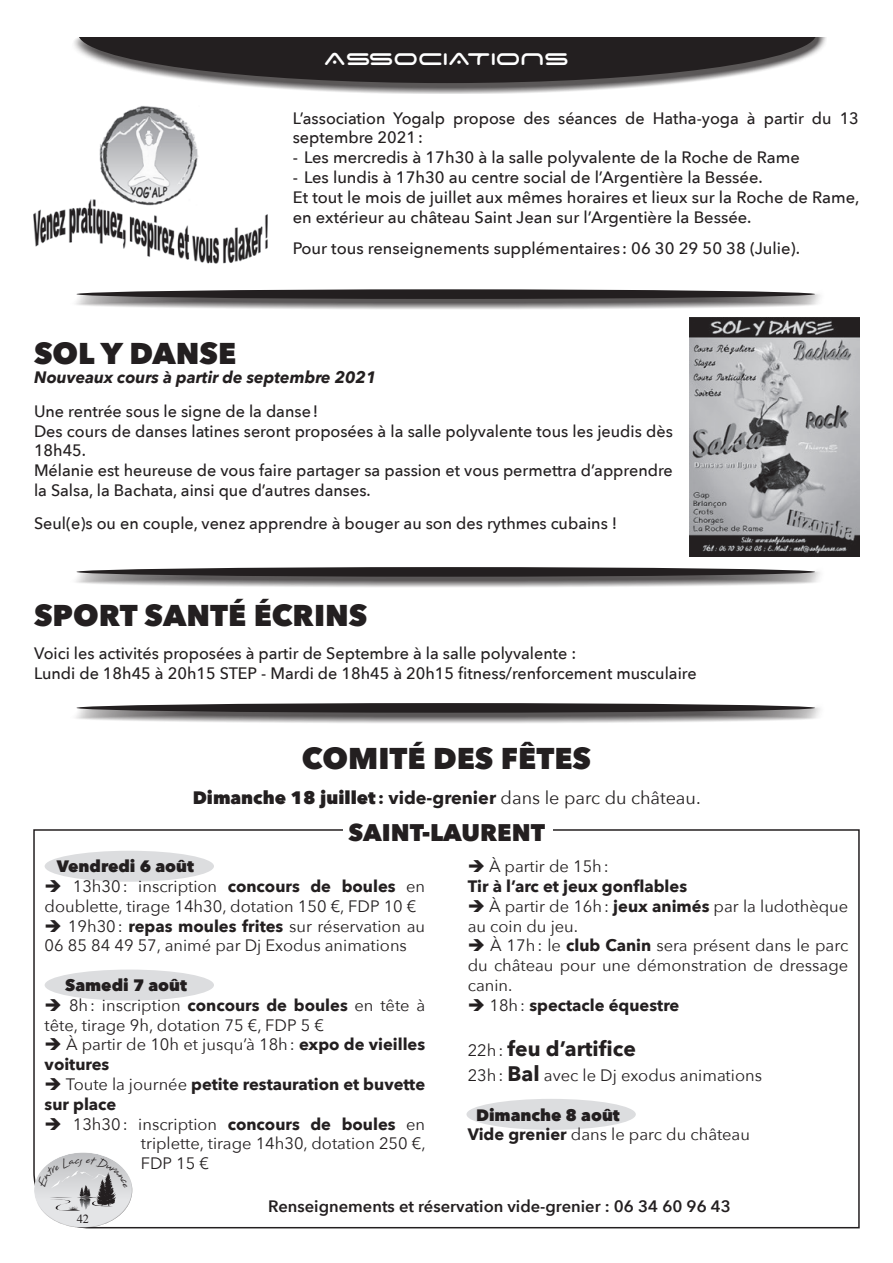
<style>
.page{position:relative;width:893px;height:1263px;background:#fff}
.page>*{position:absolute;margin:0;border:0;box-sizing:border-box;transform-origin:0 0}
.t1{font:800 30px "Avenir Next";color:#231f20}
.t2{font:27px "Space Age";color:#fff}
.t3{font:800 24px "Avenir Next";color:#231f20}
.t4{font:700 21px "Avenir Next";color:#231f20}
.t5{font:18px "Avenir Next";color:#231f20}
.t6{font:500 16.5px/19.8px "Avenir Next";color:#231f20}
.t7{font:16.5px/19.8px "Avenir Next";color:#231f20}
.t8{font:700 16.5px/19.8px "Avenir Next";color:#231f20}
.t9{font:600 16.5px "Avenir Next";color:#231f20}
.t10{font:800 16.5px "Avenir Next";color:#231f20}
.t11{font:italic 700 16.5px "Avenir Next";color:#231f20}
.t12{font:12.3px "Times New Roman";color:#231f20}
.s1{font-weight:800}
.s2{font-weight:700}
.s3{font-weight:400}
.s4{font-weight:400;font-size:16.5px}
.s5{font-weight:700;font-size:21px}
</style>
<div class="page">
<svg style="left:33px;top:829px;width:827px;height:400px"></svg>
<img style="left:690px;top:317px;width:169px;height:240px">
<div style="left:33px;top:1151px;width:99px;height:50px;background:#fff;opacity:.75"></div>
<div style="left:33px;top:1169px;width:99px;height:60px;background:#231f20;opacity:.75"></div>
<div style="left:68px;top:700px;width:757px;height:24px;background:#231f20;opacity:.75"></div>
<div style="left:77px;top:703px;width:738px;height:10px;background:#231f20;border-radius:50%"></div>
<div style="left:71px;top:22px;width:756px;height:72px;background:#231f20;opacity:.75"></div>
<svg style="left:78px;top:36px;width:738px;height:47px;background:#474445"></svg>
<div style="left:55px;top:0;width:804px;height:36px;background:#fff"></div>
<div style="left:68px;top:287px;width:757px;height:23px;background:#231f20;opacity:.75"></div>
<div style="left:77px;top:289px;width:738px;height:10px;background:#231f20;border-radius:50%"></div>
<img style="left:33px;top:106px;width:235px;height:158px">
<div style="left:343px;top:820px;width:210px;height:25px;background:#fff"></div>
<div style="left:66px;top:556px;width:757px;height:23px;background:#fff"></div>
<div style="left:68px;top:564px;width:757px;height:24px;background:#231f20;opacity:.75"></div>
<div style="left:77px;top:567px;width:738px;height:10px;background:#231f20;border-radius:50%"></div>
<svg style="left:34px;top:1152px;width:98px;height:76px"></svg>
<p class="t2" style="left:324px;top:47px;width:247px">ASSOCIATIONS</p>
<p class="t6" style="left:293px;top:107px;width:568px">L’association Yogalp propose des séances de Hatha-yoga à partir du 13 septembre 2021:</p>
<p class="t6" style="left:293px;top:147px;width:509px">- Les mercredis à 17h30 à la salle polyvalente de la Roche de Rame</p>
<p class="t6" style="left:293px;top:167px;width:472px">- Les lundis à 17h30 au centre social de l’Argentière la Bessée.</p>
<p class="t6" style="left:293px;top:187px;width:568px">Et tout le mois de juillet aux mêmes horaires et lieux sur la Roche de Rame, en extérieur au château Saint Jean sur l’Argentière la Bessée.</p>
<p class="t6" style="left:293px;top:238px;width:509px">Pour tous renseignements supplémentaires : 06 30 29 50 38 (Julie).</p>
<p class="t1" style="left:34px;top:334px;width:204px">SOL Y DANSE</p>
<p class="t11" style="left:34px;top:363px;width:344px">Nouveaux cours à partir de septembre 2021</p>
<p class="t6" style="left:34px;top:401px;width:286px">Une rentrée sous le signe de la danse!</p>
<p class="t6" style="left:34px;top:420px;width:640px">Des cours de danses latines seront proposées à la salle polyvalente tous les jeudis dès<br>18h45.</p>
<p class="t6" style="left:34px;top:460px;width:640px">Mélanie est heureuse de vous faire partager sa passion et vous permettra d’apprendre la Salsa, la Bachata, ainsi que d’autres danses.</p>
<p class="t6" style="left:34px;top:513px;width:585px">Seul(e)s ou en couple, venez apprendre à bouger au son des rythmes cubains !</p>
<p class="t1" style="left:34px;top:597px;width:335px">SPORT SANTÉ ÉCRINS</p>
<p class="t6" style="left:34px;top:643px;width:544px">Voici les activités proposées à partir de Septembre à la salle polyvalente :</p>
<p class="t6" style="left:34px;top:663px;width:664px">Lundi de 18h45 à 20h15 STEP - Mardi de 18h45 à 20h15 fitness/renforcement musculaire</p>
<p class="t1" style="left:302px;top:740px;width:291px">COMITÉ DES FÊTES</p>
<p class="t5" style="left:193px;top:782px;width:509px"><span class="s1">Dimanche 18 juillet</span> <span class="s2">: vide-grenier</span> dans le parc du château.</p>
<p class="t3" style="left:348px;top:818px;width:198px">SAINT-LAURENT</p>
<p class="t10" style="left:57px;top:856px;width:139px">Vendredi 6 août</p>
<p class="t7" style="left:45px;top:875px;width:382px">➔ 13h30: inscription <span class="s2">concours de boules</span> en doublette, tirage 14h30, dotation 150 €, FDP 10 €</p>
<p class="t7" style="left:45px;top:915px;width:382px">➔ 19h30: <span class="s2">repas moules frites</span> sur réservation au<br>06 85 84 49 57, animé par Dj Exodus animations</p>
<p class="t10" style="left:65px;top:975px;width:123px">Samedi 7 août</p>
<p class="t7" style="left:45px;top:994px;width:382px">➔ 8h: inscription <span class="s2">concours de boules</span> en tête à tête, tirage 9h, dotation 75 €, FDP 5 €</p>
<p class="t7" style="left:45px;top:1034px;width:382px">➔ À partir de 10h et jusqu’à 18h: <span class="s2">expo de vieilles voitures</span></p>
<p class="t8" style="left:45px;top:1074px;width:382px">➔ <span class="s3">Toute la journée</span> petite restauration et buvette sur place</p>
<p class="t7" style="left:141px;top:1113px;width:286px;text-align:justify;text-indent:-96px">➔ 13h30: inscription <span class="s2">concours de boules</span> en triplette, tirage 14h30, dotation 250 €, FDP 15 €</p>
<p class="t7" style="left:468px;top:856px;width:143px">➔ À partir de 15h:</p>
<p class="t8" style="left:468px;top:876px;width:221px">Tir à l’arc et jeux gonflables</p>
<p class="t7" style="left:468px;top:895px;width:382px">➔ À partir de 16h: <span class="s2">jeux animés</span> par la ludothèque au coin du jeu.</p>
<p class="t7" style="left:468px;top:935px;width:382px;text-align:justify">➔ À 17h: le <span class="s2">club Canin</span> sera présent dans le parc du château pour une démonstration de dressage canin.</p>
<p class="t8" style="left:468px;top:995px;width:213px">➔ <span class="s3">18h:</span> spectacle équestre</p>
<p class="t4" style="left:468px;top:1030px;width:170px"><span class="s4">22h:</span> feu d’artifice</p>
<p class="t7" style="left:468px;top:1064px;width:296px">23h: <span class="s5">Bal</span> avec le Dj exodus animations</p>
<p class="t10" style="left:476px;top:1104px;width:145px">Dimanche 8 août</p>
<p class="t7" style="left:468px;top:1124px;width:284px"><span class="s2">Vide grenier</span> dans le parc du château</p>
<p class="t12" style="left:77px;top:1211px;width:14px">42</p>
<p class="t9" style="left:268px;top:1192px;width:464px">Renseignements et réservation vide-grenier : 06 34 60 96 43</p>
</div>
